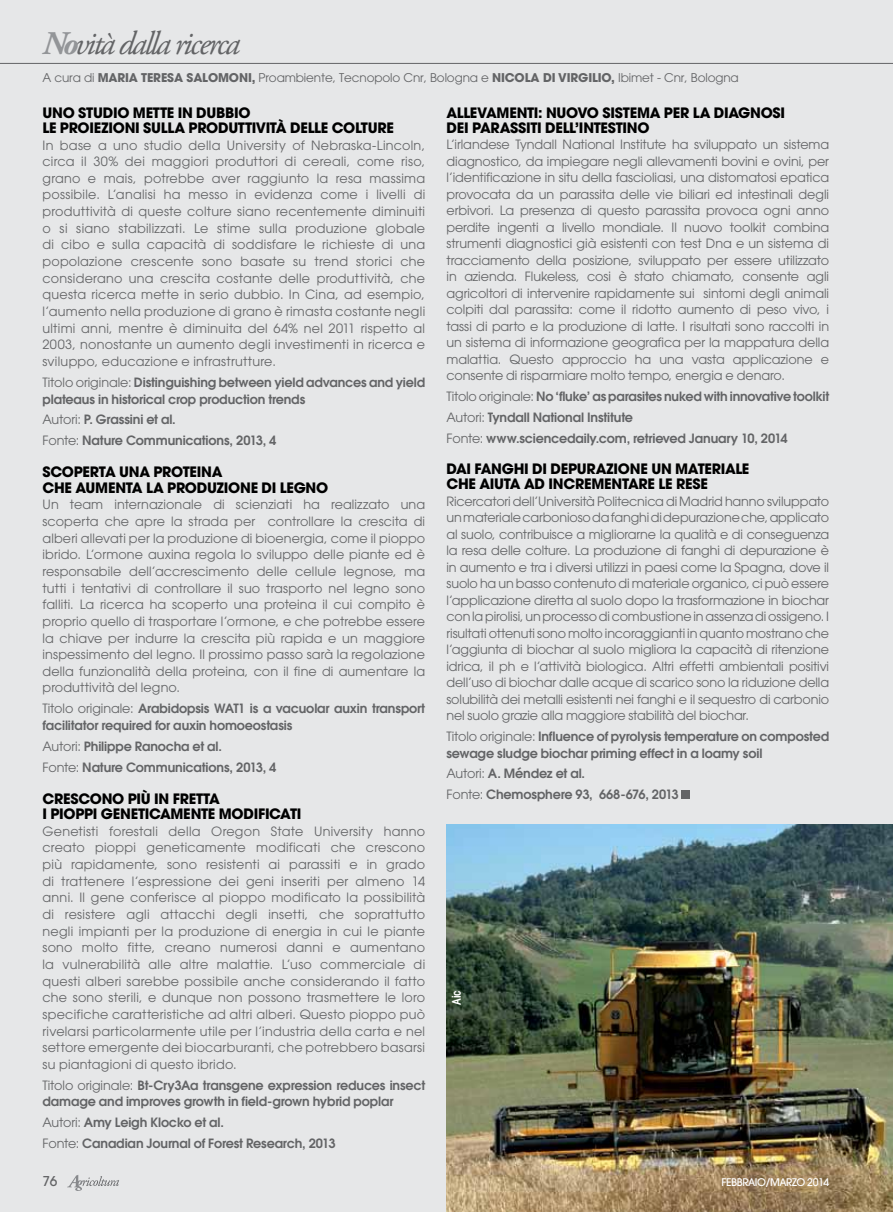
<style>
.page{position:relative;width:893px;height:1212px;background:#e6e7e8}
.page>*{position:absolute;margin:0;border:0;box-sizing:border-box;transform-origin:0 0}
.t1{font:italic 33px "Adobe Garamond Pro";letter-spacing:-.07em;color:#636466}
.t2{font:700 14.25px/15.3px "Avant Garde";letter-spacing:-.02em;color:#000}
.t3{font:500 13.5px "Avant Garde";color:#636466}
.t4{font:12.75px/16.6px "Avant Garde";letter-spacing:.005em;color:#636466;text-align:justify}
.t5{font:600 12.75px/16.6px "Avant Garde";letter-spacing:-.01em;color:#636466}
.t6{font:12px "Avant Garde";letter-spacing:-.01em;color:#636466}
.t7{font:600 condensed 12px "Avant Garde";color:#fff}
.t8{font:500 10.5px "Avant Garde";letter-spacing:-.045em;color:#fff}
.s1{font-weight:700;color:#939598}
.s2{font-weight:700}
.s3{font-weight:400}
</style>
<div class="page">
<img style="left:446px;top:824px;width:447px;height:388px">
<hr style="left:0;top:63px;width:893px;height:1px;background:#636466">
<div style="left:682px;top:791px;width:8px;height:8px;background:#636466"></div>
<svg style="left:67px;top:1175px;width:52px;height:16px"></svg>
<h1 class="t1" style="left:43px;top:24px;width:199px"><span class="s1">No</span>vità dalla ricerca</h1>
<p class="t6" style="left:43px;top:70px;width:698px">A cura di <span class="s2">MARIA TERESA SALOMONI,</span> Proambiente, Tecnopolo Cnr, Bologna e <span class="s2">NICOLA DI VIRGILIO,</span> Ibimet - Cnr, Bologna</p>
<p class="t2" style="left:43px;top:105px;width:353px">UNO STUDIO METTE IN DUBBIO<br>LE PROIEZIONI SULLA PRODUTTIVITÀ DELLE COLTURE</p>
<p class="t4" style="left:43px;top:137px;width:384px">In base a uno studio della University of Nebraska-Lincoln, circa il 30% dei maggiori produttori di cereali, come riso, grano e mais, potrebbe aver raggiunto la resa massima possibile. L’analisi ha messo in evidenza come i livelli di produttività di queste colture siano recentemente diminuiti o si siano stabilizzati. Le stime sulla produzione globale di cibo e sulla capacità di soddisfare le richieste di una popolazione crescente sono basate su trend storici che considerano una crescita costante delle produttività, che questa ricerca mette in serio dubbio. In Cina, ad esempio, l’aumento nella produzione di grano è rimasta costante negli ultimi anni, mentre è diminuita del 64% nel 2011 rispetto al 2003, nonostante un aumento degli investimenti in ricerca e sviluppo, educazione e infrastrutture.</p>
<p class="t5" style="left:43px;top:374px;width:384px"><span class="s3">Titolo originale:</span> Distinguishing between yield advances and yield plateaus in historical crop production trends</p>
<p class="t5" style="left:43px;top:409px;width:235px;line-height:20.9px"><span class="s3">Autori:</span> P. Grassini et al.<br><span class="s3">Fonte:</span> Nature Communications, 2013, 4</p>
<p class="t2" style="left:43px;top:464px;width:287px">SCOPERTA UNA PROTEINA<br>CHE AUMENTA LA PRODUZIONE DI LEGNO</p>
<p class="t4" style="left:43px;top:496px;width:384px">Un team internazionale di scienziati ha realizzato una scoperta che apre la strada per controllare la crescita di alberi allevati per la produzione di bioenergia, come il pioppo ibrido. L’ormone auxina regola lo sviluppo delle piante ed è responsabile dell’accrescimento delle cellule legnose, ma tutti i tentativi di controllare il suo trasporto nel legno sono falliti. La ricerca ha scoperto una proteina il cui compito è proprio quello di trasportare l’ormone, e che potrebbe essere la chiave per indurre la crescita più rapida e un maggiore inspessimento del legno. Il prossimo passo sarà la regolazione della funzionalità della proteina, con il fine di aumentare la produttività del legno.</p>
<p class="t5" style="left:43px;top:700px;width:384px"><span class="s3">Titolo originale:</span> Arabidopsis WAT1 is a vacuolar auxin transport facilitator required for auxin homoeostasis</p>
<p class="t5" style="left:43px;top:735px;width:235px;line-height:20.9px"><span class="s3">Autori:</span> Philippe Ranocha et al.<br><span class="s3">Fonte:</span> Nature Communications, 2013, 4</p>
<p class="t2" style="left:43px;top:791px;width:260px">CRESCONO PIÙ IN FRETTA<br>I PIOPPI GENETICAMENTE MODIFICATI</p>
<p class="t4" style="left:43px;top:823px;width:384px">Genetisti forestali della Oregon State University hanno creato pioppi geneticamente modificati che crescono più rapidamente, sono resistenti ai parassiti e in grado di trattenere l’espressione dei geni inseriti per almeno 14 anni. Il gene conferisce al pioppo modificato la possibilità di resistere agli attacchi degli insetti, che soprattutto negli impianti per la produzione di energia in cui le piante sono molto fitte, creano numerosi danni e aumentano la vulnerabilità alle altre malattie. L’uso commerciale di questi alberi sarebbe possibile anche considerando il fatto che sono sterili, e dunque non possono trasmettere le loro specifiche caratteristiche ad altri alberi. Questo pioppo può rivelarsi particolarmente utile per l’industria della carta e nel settore emergente dei biocarburanti, che potrebbero basarsi su piantagioni di questo ibrido.</p>
<p class="t5" style="left:43px;top:1076px;width:384px"><span class="s3">Titolo originale:</span> Bt-Cry3Aa transgene expression reduces insect damage and improves growth in field-grown hybrid poplar</p>
<p class="t5" style="left:43px;top:1112px;width:294px;line-height:20.9px"><span class="s3">Autori:</span> Amy Leigh Klocko et al.<br><span class="s3">Fonte:</span> Canadian Journal of Forest Research, 2013</p>
<p class="t2" style="left:446px;top:105px;width:340px">ALLEVAMENTI: NUOVO SISTEMA PER LA DIAGNOSI<br>DEI PARASSITI DELL’INTESTINO</p>
<p class="t4" style="left:446px;top:136px;width:384px">L’irlandese Tyndall National Institute ha sviluppato un sistema diagnostico, da impiegare negli allevamenti bovini e ovini, per l’identificazione in situ della fascioliasi, una distomatosi epatica provocata da un parassita delle vie biliari ed intestinali degli erbivori. La presenza di questo parassita provoca ogni anno perdite ingenti a livello mondiale. Il nuovo toolkit combina strumenti diagnostici già esistenti con test Dna e un sistema di tracciamento della posizione, sviluppato per essere utilizzato in azienda. Flukeless, cosi è stato chiamato, consente agli agricoltori di intervenire rapidamente sui sintomi degli animali colpiti dal parassita: come il ridotto aumento di peso vivo, i tassi di parto e la produzione di latte. I risultati sono raccolti in un sistema di informazione geografica per la mappatura della malattia. Questo approccio ha una vasta applicazione e consente di risparmiare molto tempo, energia e denaro.</p>
<p class="t5" style="left:446px;top:386px;width:384px;line-height:20.7px"><span class="s3">Titolo originale:</span> No ‘fluke’ as parasites nuked with innovative toolkit<br><span class="s3">Autori:</span> Tyndall National Institute<br><span class="s3">Fonte:</span> www.sciencedaily.com, retrieved January 10, 2014</p>
<p class="t2" style="left:446px;top:461px;width:38px">DAI FANGHI</p>
<p class="t2" style="left:532px;top:461px;width:28px">DI DEPURAZIONE</p>
<p class="t2" style="left:651px;top:461px;width:33px">UN MATERIALE</p>
<p class="t2" style="left:446px;top:476px;width:11px">CHE</p>
<p class="t2" style="left:479px;top:476px;width:10px">AIUTA</p>
<p class="t2" style="left:524px;top:476px;width:35px">AD INCREMENTARE</p>
<p class="t2" style="left:658px;top:476px;width:27px">LE RESE</p>
<p class="t4" style="left:446px;top:493px;width:384px">Ricercatori dell’Università Politecnica di Madrid hanno sviluppato un materiale carbonioso da fanghi di depurazione che, applicato al suolo, contribuisce a migliorarne la qualità e di conseguenza la resa delle colture. La produzione di fanghi di depurazione è in aumento e tra i diversi utilizzi in paesi come la Spagna, dove il suolo ha un basso contenuto di materiale organico, ci può essere l’applicazione diretta al suolo dopo la trasformazione in biochar con la pirolisi, un processo di combustione in assenza di ossigeno. I risultati ottenuti sono molto incoraggianti in quanto mostrano che l’aggiunta di biochar al suolo migliora la capacità di ritenzione idrica, il ph e l’attività biologica. Altri effetti ambientali positivi dell’uso di biochar dalle acque di scarico sono la riduzione della solubilità dei metalli esistenti nei fanghi e il sequestro di carbonio nel suolo grazie alla maggiore stabilità del biochar.</p>
<p class="t5" style="left:446px;top:728px;width:384px"><span class="s3">Titolo originale:</span> Influence of pyrolysis temperature on composted sewage sludge biochar priming effect in a loamy soil</p>
<p class="t5" style="left:446px;top:763px;width:234px;line-height:20.7px"><span class="s3">Autori:</span> A. Méndez et al.<br><span class="s3">Fonte:</span> Chemosphere 93, 668-676, 2013</p>
<p class="t7" style="left:449px;top:1005px;width:15px;rotate:-90deg">Aic</p>
<p class="t3" style="left:43px;top:1173px;width:16px">76</p>
<p class="t8" style="left:722px;top:1176px;width:109px">FEBBRAIO/MARZO 2014</p>
</div>
